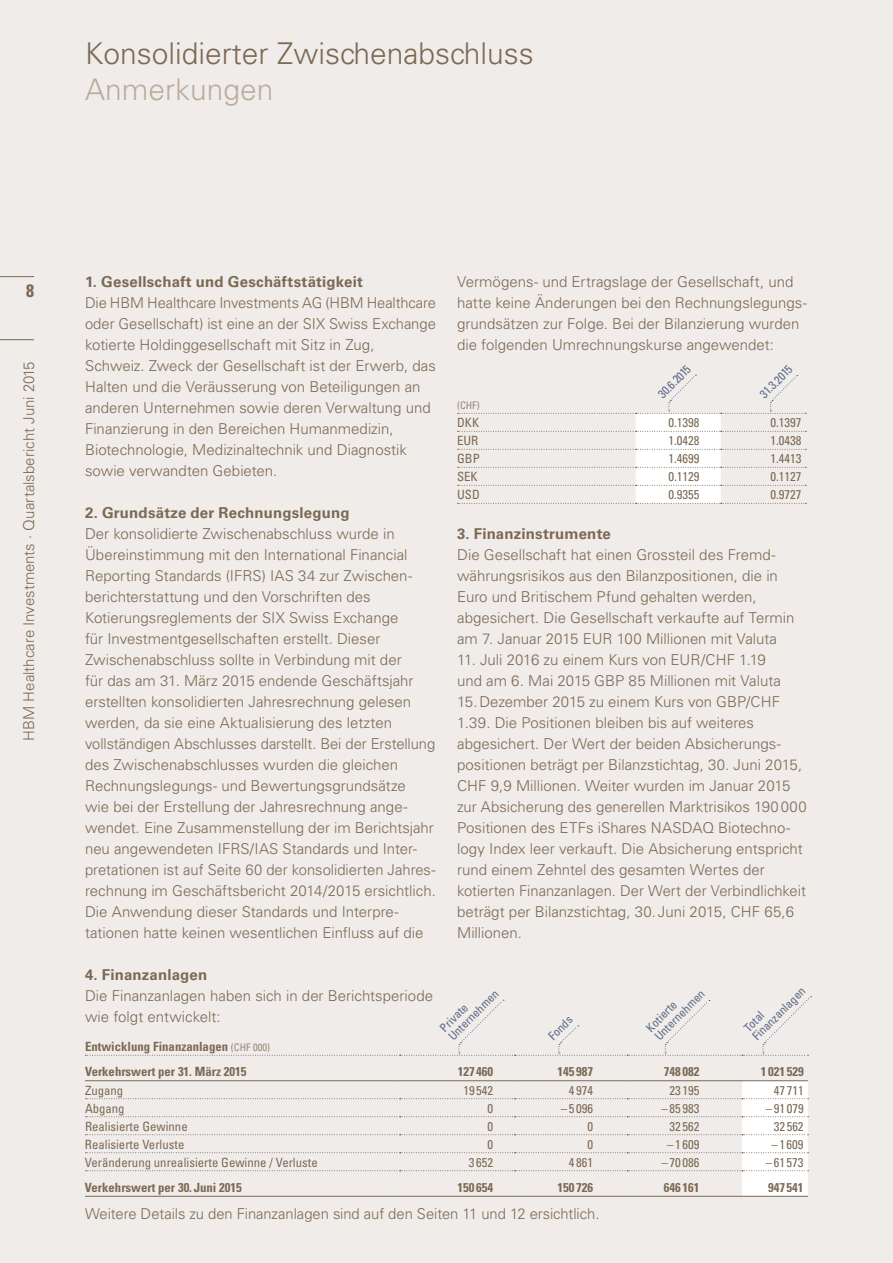
<style>
.page{position:relative;width:893px;height:1263px;background:#f0ece9}
.page>*{position:absolute;margin:0;border:0;box-sizing:border-box;transform-origin:0 0}
.t1{font:300 30px "Univers LT Std";color:#7c6954}
.t2{font:300 30px "Univers LT Std";color:#bbad9d}
.t3{font:700 condensed 18px "Univers LT Std";color:#7c6954}
.t4{font:300 15px/21px "Univers LT Std";color:#7c6954}
.t5{font:700 15px "Univers LT Std";letter-spacing:.01em;color:#7c6954}
.t6{font:condensed 12.75px "Univers LT Std";color:#7c6954}
.t7{font:700 condensed 12.75px/25.5px "Univers LT Std";color:#7c6954}
.t8{font:condensed 12px/12px "Univers LT Std";color:#5b6b8b}
.t9{font:condensed 10.5px "Univers LT Std";color:#9a8977}
.s1{font-weight:400;font-size:10.5px;color:#9a8977}
</style>
<div class="page">
<hr style="left:0;top:339px;width:34px;height:1px;background:#7c6954">
<hr style="left:0;top:276px;width:34px;height:1px;background:#7c6954">
<svg style="left:457px;top:375px;width:349px;height:129px"></svg>
<svg style="left:85px;top:1081px;width:723px;height:115px"></svg>
<svg style="left:85px;top:996px;width:726px;height:60px"></svg>
<hr style="left:85px;top:1196px;width:315px;height:1px;background:#7c6954">
<hr style="left:400px;top:1196px;width:114px;height:1px;background:#7c6954">
<hr style="left:514px;top:1196px;width:113px;height:1px;background:#7c6954">
<hr style="left:627px;top:1196px;width:115px;height:1px;background:#7c6954">
<hr style="left:742px;top:1196px;width:66px;height:1px;background:#7c6954">
<hr style="left:85px;top:1080px;width:315px;height:1px;background:#7c6954">
<hr style="left:400px;top:1080px;width:114px;height:1px;background:#7c6954">
<hr style="left:514px;top:1080px;width:113px;height:1px;background:#7c6954">
<hr style="left:627px;top:1080px;width:115px;height:1px;background:#7c6954">
<hr style="left:742px;top:1080px;width:66px;height:1px;background:#7c6954">
<h1 class="t1" style="left:85px;top:36px;width:450px">Konsolidierter Zwischenabschluss</h1>
<h1 class="t2" style="left:85px;top:72px;width:190px">Anmerkungen</h1>
<p class="t3" style="left:26px;top:280px;width:9px">8</p>
<p class="t4" style="left:18px;top:741px;width:381px;rotate:-90deg">HBM Healthcare Investments · Quartalsbericht Juni 2015</p>
<p class="t5" style="left:85px;top:273px;width:279px">1. Gesellschaft und Geschäftstätigkeit</p>
<p class="t4" style="left:85px;top:292px;width:352px">Die HBM Healthcare Investments AG (HBM Healthcare oder Gesellschaft) ist eine an der SIX Swiss Exchange kotierte Holdinggesellschaft mit Sitz in Zug, Schweiz. Zweck der Gesellschaft ist der Erwerb, das Halten und die Veräusserung von Beteiligungen an anderen Unternehmen sowie deren Verwaltung und Finanzierung in den Bereichen Humanmedizin, Biotechnologie, Medizinaltechnik und Diagnostik sowie verwandten Gebieten.</p>
<p class="t5" style="left:85px;top:504px;width:266px">2. Grundsätze der Rechnungslegung</p>
<p class="t4" style="left:85px;top:523px;width:352px">Der konsolidierte Zwischenabschluss wurde in Übereinstimmung mit den International Financial Reporting Standards (IFRS) IAS 34 zur Zwischen&shy;berichterstattung und den Vorschriften des Kotierungsreglements der SIX Swiss Exchange<br>für Investmentgesellschaften erstellt. Dieser Zwischenabschluss sollte in Verbindung mit der<br>für das am 31. März 2015 endende Geschäftsjahr erstellten konsolidierten Jahresrechnung gelesen werden, da sie eine Aktualisierung des letzten vollständigen Abschlusses darstellt. Bei der Erstellung des Zwischenabschlusses wurden die gleichen Rechnungslegungs- und Bewertungsgrundsätze<br>wie bei der Erstellung der Jahresrechnung ange&shy;wendet. Eine Zusammenstellung der im Berichtsjahr neu angewendeten IFRS/IAS Standards und Inter&shy;pretationen ist auf Seite 60 der konsolidierten Jahres&shy;rechnung im Geschäftsbericht 2014/2015 ersichtlich.<br>Die Anwendung dieser Standards und Interpre&shy;tationen hatte keinen wesentlichen Einfluss auf die</p>
<p class="t4" style="left:457px;top:271px;width:351px">Vermögens- und Ertragslage der Gesellschaft, und hatte keine Änderungen bei den Rechnungslegungs&shy;grundsätzen zur Folge. Bei der Bilanzierung wurden die folgenden Umrechnungskurse angewendet:</p>
<p class="t8" style="left:656px;top:391px;width:42px;rotate:-45deg">30.6.2015</p>
<p class="t8" style="left:757px;top:391px;width:41px;rotate:-45deg">31.3.2015</p>
<p class="t9" style="left:457px;top:399px;width:24px">(CHF)</p>
<p class="t6" style="left:457px;top:414px;width:23px">DKK</p>
<p class="t6" style="left:668px;top:414px;width:33px">0.1398</p>
<p class="t6" style="left:770px;top:414px;width:33px">0.1397</p>
<p class="t6" style="left:457px;top:432px;width:23px">EUR</p>
<p class="t6" style="left:668px;top:432px;width:33px">1.0428</p>
<p class="t6" style="left:770px;top:432px;width:33px">1.0438</p>
<p class="t6" style="left:457px;top:450px;width:24px">GBP</p>
<p class="t6" style="left:668px;top:450px;width:33px">1.4699</p>
<p class="t6" style="left:770px;top:450px;width:33px">1.4413</p>
<p class="t6" style="left:457px;top:468px;width:22px">SEK</p>
<p class="t6" style="left:668px;top:468px;width:33px">0.1129</p>
<p class="t6" style="left:770px;top:468px;width:33px">0.1127</p>
<p class="t6" style="left:457px;top:486px;width:24px">USD</p>
<p class="t6" style="left:668px;top:486px;width:33px">0.9355</p>
<p class="t6" style="left:770px;top:486px;width:33px">0.9727</p>
<p class="t5" style="left:457px;top:525px;width:155px">3. Finanzinstrumente</p>
<p class="t4" style="left:457px;top:544px;width:339px">Die Gesellschaft hat einen Grossteil des Fremd&shy;währungsrisikos aus den Bilanzpositionen, die in Euro und Britischem Pfund gehalten werden, abgesichert. Die Gesellschaft verkaufte auf Termin am 7. Januar 2015 EUR 100 Millionen mit Valuta</p>
<p class="t4" style="left:457px;top:649px;width:325px">11. Juli 2016 zu einem Kurs von EUR/CHF 1.19 und am 6. Mai 2015 GBP 85 Millionen mit Valuta</p>
<p class="t4" style="left:457px;top:691px;width:351px">15. -Dezember 2015 zu einem Kurs von GBP/CHF 1.39. Die Positionen bleiben bis auf weiteres abgesichert. Der Wert der beiden Absicherungs&shy;positionen beträgt per Bilanzstichtag, 30. Juni 2015, CHF 9,9 Millionen. Weiter wurden im Januar 2015 zur Absicherung des generellen Marktrisikos 190000<br>Positionen des ETFs iShares NASDAQ Biotechno&shy;logy Index leer verkauft. Die Absicherung entspricht rund einem Zehntel des gesamten Wertes der kotierten Finanzanlagen. Der Wert der Verbindlichkeit beträgt per Bilanzstichtag, 30. Juni 2015, CHF 65,6<br>Millionen.</p>
<p class="t5" style="left:85px;top:966px;width:124px">4. Finanzanlagen</p>
<p class="t4" style="left:85px;top:985px;width:350px">Die Finanzanlagen haben sich in der Berichtsperiode wie folgt entwickelt:</p>
<p class="t8" style="left:742px;top:1025px;width:71px;rotate:-45deg">Total<br>Finanzanlagen</p>
<p class="t8" style="left:438px;top:1025px;width:67px;rotate:-45deg">Private<br>Unternehmen</p>
<p class="t8" style="left:652px;top:1033px;width:67px;rotate:-45deg">Unternehmen</p>
<p class="t8" style="left:644px;top:1025px;width:40px;rotate:-45deg">Kotierte</p>
<p class="t8" style="left:546px;top:1033px;width:30px;rotate:-45deg">Fonds</p>
<p class="t7" style="left:85px;top:1034px;width:186px">Entwicklung Finanzanlagen <span class="s1">(CHF 000)<br></span>Verkehrswert per 31. März 2015</p>
<p class="t7" style="left:458px;top:1059px;width:37px">127 460</p>
<p class="t7" style="left:558px;top:1059px;width:37px">145 987</p>
<p class="t7" style="left:664px;top:1059px;width:37px">748 082</p>
<p class="t7" style="left:761px;top:1059px;width:44px">1 021 529</p>
<p class="t6" style="left:85px;top:1082px;width:40px">Zugang</p>
<p class="t6" style="left:463px;top:1082px;width:31px">19 542</p>
<p class="t6" style="left:569px;top:1082px;width:26px">4 974</p>
<p class="t6" style="left:670px;top:1082px;width:31px">23 195</p>
<p class="t6" style="left:774px;top:1082px;width:31px">47 711</p>
<p class="t6" style="left:85px;top:1100px;width:41px">Abgang</p>
<p class="t6" style="left:488px;top:1100px;width:7px">0</p>
<p class="t6" style="left:561px;top:1100px;width:34px">–5096</p>
<p class="t6" style="left:662px;top:1100px;width:39px">– 85 983</p>
<p class="t6" style="left:766px;top:1100px;width:39px">–91 079</p>
<p class="t6" style="left:85px;top:1118px;width:104px">Realisierte Gewinne</p>
<p class="t6" style="left:488px;top:1118px;width:7px">0</p>
<p class="t6" style="left:587px;top:1118px;width:7px">0</p>
<p class="t6" style="left:670px;top:1118px;width:31px">32 562</p>
<p class="t6" style="left:774px;top:1118px;width:31px">32 562</p>
<p class="t6" style="left:85px;top:1136px;width:101px">Realisierte Verluste</p>
<p class="t6" style="left:488px;top:1136px;width:7px">0</p>
<p class="t6" style="left:587px;top:1136px;width:7px">0</p>
<p class="t6" style="left:667px;top:1136px;width:34px">–1609</p>
<p class="t6" style="left:771px;top:1136px;width:34px">–1609</p>
<p class="t6" style="left:85px;top:1154px;width:234px">Veränderung unrealisierte Gewinne / Verluste</p>
<p class="t6" style="left:469px;top:1154px;width:26px">3 652</p>
<p class="t6" style="left:569px;top:1154px;width:26px">4 861</p>
<p class="t6" style="left:662px;top:1154px;width:39px">–70 086</p>
<p class="t6" style="left:766px;top:1154px;width:39px">– 61 573</p>
<p class="t7" style="left:85px;top:1175px;width:158px">Verkehrswert per 30.Juni 2015</p>
<p class="t7" style="left:458px;top:1175px;width:37px">150 654</p>
<p class="t7" style="left:558px;top:1175px;width:37px">150 726</p>
<p class="t7" style="left:664px;top:1175px;width:37px">646 161</p>
<p class="t7" style="left:768px;top:1175px;width:37px">947 541</p>
<p class="t4" style="left:85px;top:1203px;width:516px">Weitere Details zu den Finanzanlagen sind auf den Seiten 11 und 12 ersichtlich.</p>
</div>
